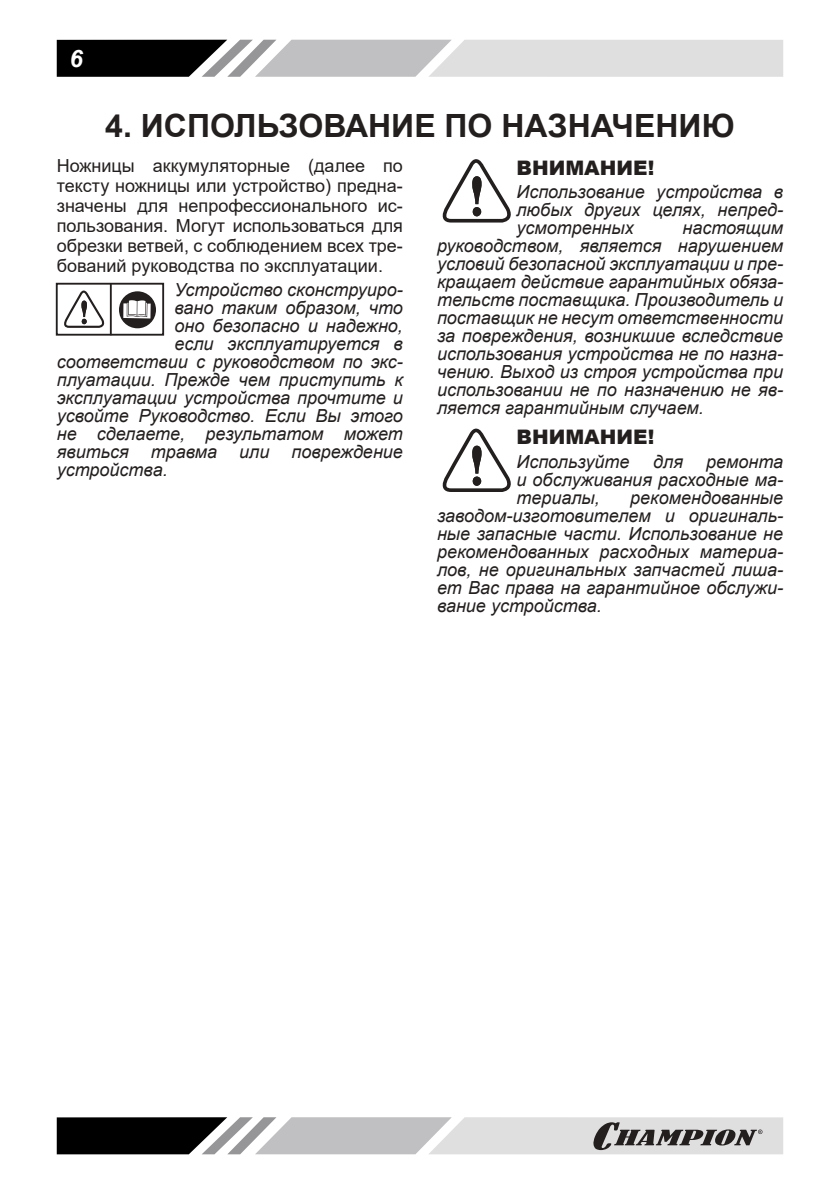
<style>
.page{position:relative;width:840px;height:1191px;background:#fff}
.page>*{position:absolute;margin:0;border:0;box-sizing:border-box;transform-origin:0 0}
.t1{font:700 32px "Arial";color:#241f1f}
.t2{font:italic 700 24px "Arial";color:#fff}
.t3{font:900 20px "Arial";color:#241f1f}
.t4{font:italic 18px/18px "Arial";color:#241f1f;text-align:justify}
.t5{font:18px/20px "Arial";color:#241f1f;text-align:justify}
</style>
<div class="page">
<svg style="left:57px;top:40px;width:725px;height:37px;background:#aaa9aa"></svg>
<svg style="left:57px;top:1117px;width:725px;height:37px;background:#9e9e9e"></svg>
<svg style="left:119px;top:291px;width:37px;height:37px"></svg>
<svg style="left:64px;top:290px;width:40px;height:38px"></svg>
<div style="left:56px;top:283px;width:108px;height:53px;border:2px solid #241f1f"></div>
<hr style="left:110px;top:283px;width:2px;height:52px;background:#241f1f">
<svg style="left:442px;top:159px;width:69px;height:63px"></svg>
<svg style="left:442px;top:428px;width:69px;height:64px"></svg>
<h2 class="t2" style="left:70px;top:50px;width:15px">6</h2>
<h1 class="t1" style="left:105px;top:103px;width:630px">4. ИСПОЛЬЗОВАНИЕ ПО НАЗНАЧЕНИЮ</h1>
<p class="t5" style="left:57px;top:155px;width:347px">Ножницы аккумуляторные (далее по тексту ножницы или устройство) предна&shy;значены для непрофессионального ис&shy;пользования. Могут использоваться для обрезки ветвей, с соблюдением всех тре&shy;бований руководства по эксплуатации.</p>
<p class="t4" style="left:174px;top:280px;width:230px">Устройство сконструиро-</p>
<p class="t4" style="left:174px;top:298px;width:230px">вано таким образом, что</p>
<p class="t4" style="left:174px;top:316px;width:230px">оно безопасно и надежно,</p>
<p class="t4" style="left:174px;top:334px;width:230px">если эксплуатируется в</p>
<p class="t4" style="left:57px;top:352px;width:347px">соответствии с руководством по экс-</p>
<p class="t4" style="left:57px;top:370px;width:347px">плуатации. Прежде чем приступить к</p>
<p class="t4" style="left:57px;top:388px;width:347px">эксплуатации устройства прочтите и</p>
<p class="t4" style="left:57px;top:406px;width:347px">усвойте Руководство. Если Вы этого</p>
<p class="t4" style="left:57px;top:424px;width:347px">не сделаете, результатом может</p>
<p class="t4" style="left:57px;top:442px;width:347px">явиться травма или повреждение</p>
<p class="t4" style="left:57px;top:460px;width:112px">устройства.</p>
<p class="t3" style="left:516px;top:153px;width:139px">ВНИМАНИЕ!</p>
<p class="t4" style="left:516px;top:183px;width:268px">Использование устройства в любых других целях, непред&shy;усмотренных</p>
<p class="t4" style="left:437px;top:219px;width:347px;text-indent:245px">настоящим руководством, является нарушением условий безопасной эксплуатации и пре&shy;кращает действие гарантийных обяза&shy;тельств поставщика. Производитель и поставщик не несут ответственности за повреждения, возникшие вследствие использования устройства не по назна&shy;чению. Выход из строя устройства при использовании не по назначению не яв&shy;ляется гарантийным случаем.</p>
<p class="t3" style="left:516px;top:422px;width:139px">ВНИМАНИЕ!</p>
<p class="t4" style="left:516px;top:452px;width:114px">Используйте</p>
<p class="t4" style="left:653px;top:452px;width:31px">для</p>
<p class="t4" style="left:516px;top:452px;width:268px;text-indent:190px">ремонта и обслуживания расходные ма&shy;териалы,</p>
<p class="t4" style="left:437px;top:488px;width:347px;text-indent:193px">рекомендованные заводом-изготовителем и оригиналь&shy;ные запасные части. Использование не рекомендованных расходных материа&shy;лов, не оригинальных запчастей лиша&shy;ет Вас права на гарантийное обслужи&shy;вание устройства.</p>
</div>
